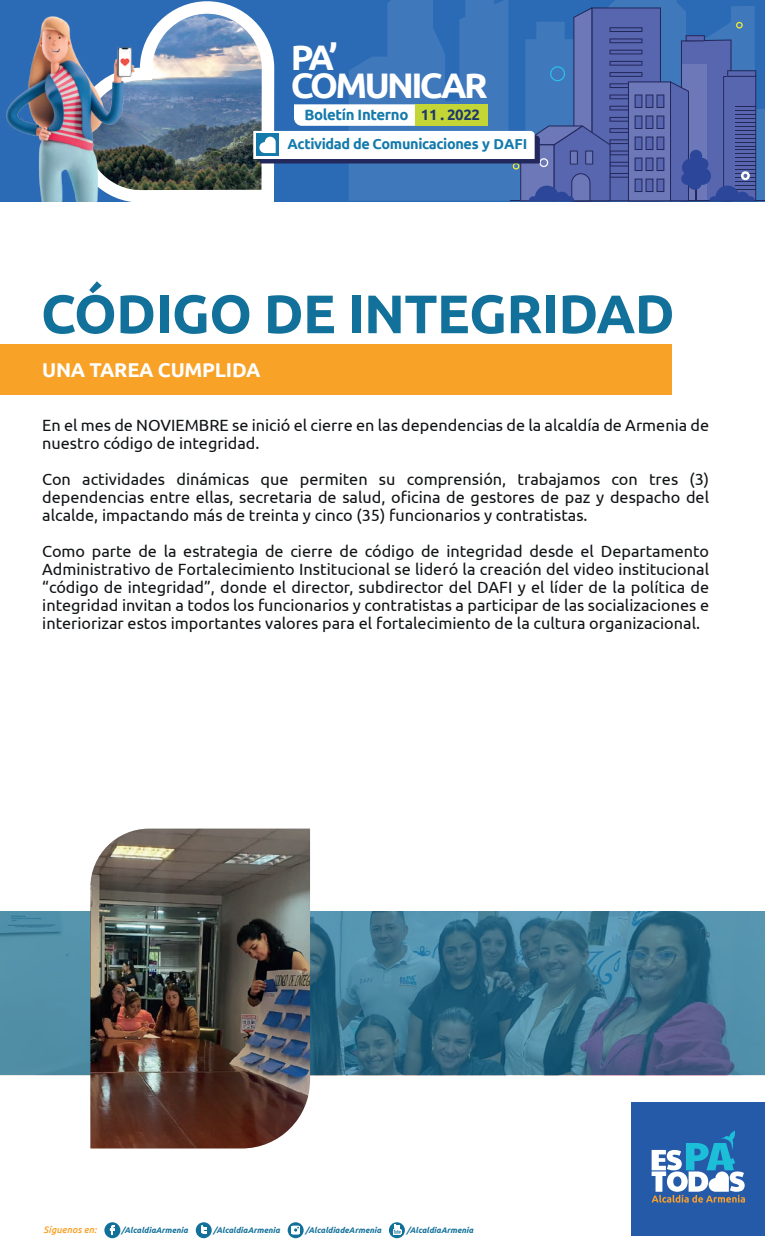
<style>
.page{position:relative;width:765px;height:1260px;background:#fff}
.page>*{position:absolute;margin:0;border:0;box-sizing:border-box;transform-origin:0 0}
.t1{font:700 54.12px "Ubuntu";letter-spacing:-.01em;color:#12719a}
.t2{font:700 35.5px/28px "Ubuntu";letter-spacing:-.075em;color:#fff}
.t3{font:700 20px "Ubuntu";letter-spacing:-.01em;color:#fff}
.t4{font:16.25px/18px "Ubuntu";color:#111416;text-align:justify}
.t5{font:700 15px "Ubuntu";letter-spacing:-.025em;color:#167aab}
.t6{font:700 14.38px "Ubuntu";letter-spacing:-.025em;color:#147aab}
.t7{font:italic 500 9.5px "Ubuntu";color:#f8a227}
.t8{font:italic 700 8.12px "Ubuntu";color:#12719a}
.s1{color:#1d396c}
</style>
<div class="page">
<div style="left:632px;top:1102px;width:133px;height:133px;background:#255aa9"></div>
<svg style="left:652px;top:1131px;width:93px;height:72px"></svg>
<div style="left:104px;top:1222px;width:16px;height:16px;background:#12719a;border-radius:50%"></div>
<svg style="left:110px;top:1225px;width:5px;height:10px"></svg>
<svg style="left:196px;top:1222px;width:16px;height:16px"></svg>
<svg style="left:201px;top:1226px;width:6px;height:7px"></svg>
<svg style="left:288px;top:1222px;width:16px;height:16px"></svg>
<div style="left:292px;top:1226px;width:8px;height:8px;background:#fff"></div>
<svg style="left:294px;top:1226px;width:5px;height:6px"></svg>
<svg style="left:389px;top:1222px;width:16px;height:16px"></svg>
<svg style="left:393px;top:1225px;width:8px;height:11px"></svg>
<img style="left:74px;top:1px;width:200px;height:201px">
<svg style="left:349px;top:0;width:416px;height:200px;background:#336fb6"></svg>
<hr style="left:511px;top:200px;width:254px;height:1px;background:#22275c">
<svg style="left:253px;top:7px;width:503px;height:194px;background:#5c7fb7"></svg>
<img style="left:0;top:6px;width:142px;height:195px">
<img style="left:0;top:911px;width:765px;height:164px">
<img style="left:90px;top:829px;width:220px;height:320px">
<div style="left:0;top:344px;width:672px;height:51px;background:#f8a227"></div>
<h2 class="t2" style="left:291px;top:43px;width:199px">PA’<br>COMUNICAR</h2>
<p class="t5" style="left:304px;top:105px;width:177px">Boletín Interno <span class="s1">11 . 2022</span></p>
<p class="t6" style="left:288px;top:135px;width:241px">Actividad de Comunicaciones y DAFI</p>
<h1 class="t1" style="left:41px;top:281px;width:635px">CÓDIGO DE INTEGRIDAD</h1>
<p class="t3" style="left:42px;top:358px;width:220px">UNA TAREA CUMPLIDA</p>
<p class="t4" style="left:42px;top:416px;width:668px">En el mes de NOVIEMBRE se inició el cierre en las dependencias de la alcaldía de Armenia de nuestro código de integridad.</p>
<p class="t4" style="left:42px;top:470px;width:668px">Con actividades dinámicas que permiten su comprensión, trabajamos con tres (3) dependencias entre ellas, secretaria de salud, oficina de gestores de paz y despacho del alcalde, impactando más de treinta y cinco (35) funcionarios y contratistas.</p>
<p class="t4" style="left:42px;top:542px;width:668px">Como parte de la estrategia de cierre de código de integridad desde el Departamento Administrativo de Fortalecimiento Institucional se lideró la creación del video institucional “código de integridad”, donde el director, subdirector del DAFI y el líder de la política de integridad invitan a todos los funcionarios y contratistas a participar de las socializaciones e interiorizar estos importantes valores para el fortalecimiento de la cultura organizacional.</p>
<p class="t7" style="left:44px;top:1224px;width:54px">Síguenos en:</p>
<p class="t8" style="left:122px;top:1225px;width:68px">/AlcaldiaArmenia</p>
<p class="t8" style="left:213px;top:1225px;width:68px">/AlcaldiaArmenia</p>
<p class="t8" style="left:306px;top:1225px;width:77px">/AlcaldiadeArmenia</p>
<p class="t8" style="left:407px;top:1225px;width:68px">/AlcaldiaArmenia</p>
</div>
